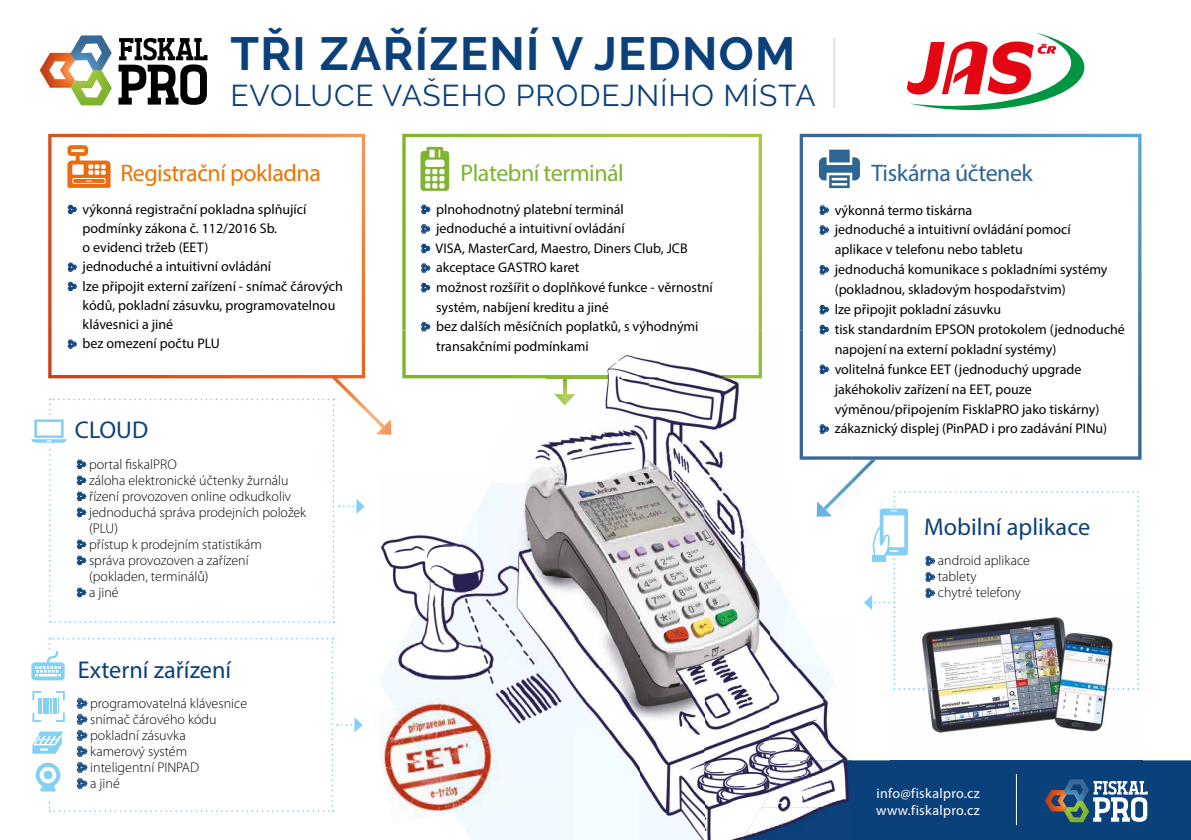
<style>
.page{position:relative;width:1191px;height:840px;background:#fff}
.page>*{position:absolute;margin:0;border:0;box-sizing:border-box;transform-origin:0 0}
.t1{font:700 46.4px "Raleway";letter-spacing:.03em;color:#0b417a}
.t2{font:30px "Raleway";letter-spacing:.03em;color:#0b417a}
.t3{font:24.4px "Myriad Pro";color:#0b417a}
.t4{font:24px "Myriad Pro";letter-spacing:-.02em;color:#ee7402}
.t5{font:24px "Myriad Pro";letter-spacing:-.02em;color:#7eb42f}
.t6{font:24px "Myriad Pro";letter-spacing:-.02em;color:#2d6594}
.t7{font:14px/19.8px "Myriad Pro";color:#000}
.t8{font:300 14px/16px "Myriad Pro";color:#000}
.t9{font:14px/16.8px "Myriad Pro";letter-spacing:.025em;color:#fff}
</style>
<div class="page">
<div style="left:852px;top:760px;width:339px;height:79px;background:#0b417a"></div>
<svg style="left:1045px;top:778px;width:102px;height:43px"></svg>
<img style="left:890px;top:689px;width:252px;height:73px">
<hr style="left:1016px;top:773px;width:1px;height:51px;background:#fff">
<svg style="left:40px;top:35px;width:72px;height:70px"></svg>
<svg style="left:118px;top:38px;width:89px;height:67px"></svg>
<svg style="left:402px;top:134px;width:360px;height:196px"></svg>
<svg style="left:420px;top:147px;width:29px;height:44px"></svg>
<svg style="left:852px;top:459px;width:24px;height:24px"></svg>
<svg style="left:799px;top:134px;width:342px;height:325px"></svg>
<svg style="left:819px;top:149px;width:41px;height:39px"></svg>
<div style="left:48px;top:134px;width:317px;height:244px;border:3px solid #fff"></div>
<svg style="left:67px;top:145px;width:44px;height:43px"></svg>
<hr style="left:833px;top:38px;width:2px;height:70px;background:#e2e2e2">
<img style="left:384px;top:378px;width:130px;height:167px">
<img style="left:514px;top:378px;width:135px;height:104px">
<img style="left:649px;top:378px;width:113px;height:104px">
<img style="left:384px;top:545px;width:37px;height:61px">
<img style="left:834px;top:746px;width:15px;height:14px">
<img style="left:769px;top:760px;width:83px;height:46px">
<img style="left:769px;top:806px;width:83px;height:33px">
<img style="left:607px;top:355px;width:83px;height:20px">
<img style="left:563px;top:378px;width:3px;height:16px">
<img style="left:554px;top:394px;width:21px;height:11px">
<img style="left:402px;top:330px;width:144px;height:48px">
<img style="left:546px;top:375px;width:113px;height:3px">
<img style="left:690px;top:330px;width:72px;height:48px">
<img style="left:830px;top:479px;width:22px;height:25px">
<img style="left:816px;top:501px;width:16px;height:15px">
<img style="left:799px;top:330px;width:53px;height:129px">
<img style="left:384px;top:419px;width:7px;height:15px">
<img style="left:457px;top:482px;width:247px;height:62px">
<img style="left:704px;top:482px;width:65px;height:357px">
<img style="left:421px;top:544px;width:218px;height:62px">
<img style="left:639px;top:544px;width:65px;height:295px">
<img style="left:769px;top:568px;width:58px;height:100px">
<img style="left:386px;top:606px;width:253px;height:62px">
<img style="left:379px;top:668px;width:260px;height:62px">
<img style="left:769px;top:668px;width:65px;height:124px">
<img style="left:574px;top:730px;width:65px;height:109px">
<svg style="left:68px;top:205px;width:9px;height:9px"></svg>
<svg style="left:68px;top:263px;width:9px;height:8px"></svg>
<svg style="left:68px;top:282px;width:9px;height:8px"></svg>
<svg style="left:68px;top:339px;width:9px;height:9px"></svg>
<svg style="left:421px;top:205px;width:9px;height:9px"></svg>
<svg style="left:421px;top:224px;width:9px;height:9px"></svg>
<svg style="left:421px;top:244px;width:9px;height:9px"></svg>
<svg style="left:421px;top:263px;width:9px;height:9px"></svg>
<svg style="left:421px;top:283px;width:9px;height:9px"></svg>
<svg style="left:421px;top:322px;width:9px;height:9px"></svg>
<svg style="left:819px;top:205px;width:10px;height:9px"></svg>
<svg style="left:819px;top:225px;width:10px;height:9px"></svg>
<svg style="left:819px;top:265px;width:10px;height:9px"></svg>
<svg style="left:819px;top:305px;width:10px;height:9px"></svg>
<svg style="left:819px;top:325px;width:10px;height:9px"></svg>
<svg style="left:819px;top:365px;width:10px;height:8px"></svg>
<svg style="left:819px;top:424px;width:10px;height:9px"></svg>
<svg style="left:31px;top:375px;width:353px;height:247px"></svg>
<svg style="left:31px;top:637px;width:332px;height:174px"></svg>
<svg style="left:864px;top:491px;width:275px;height:198px"></svg>
<img style="left:379px;top:707px;width:15px;height:52px">
<img style="left:383px;top:759px;width:72px;height:60px">
<img style="left:394px;top:698px;width:45px;height:61px">
<img style="left:439px;top:689px;width:55px;height:65px">
<img style="left:424px;top:754px;width:37px;height:57px">
<img style="left:450px;top:745px;width:55px;height:65px">
<svg style="left:907px;top:32px;width:177px;height:78px"></svg>
<h1 class="t1" style="left:230px;top:27px;width:566px">TŘI ZAŘÍZENÍ V JEDNOM</h1>
<h2 class="t2" style="left:230px;top:78px;width:587px">EVOLUCE VAŠEHO PRODEJNÍHO MÍSTA</h2>
<h3 class="t4" style="left:120px;top:158px;width:202px">Registrační pokladna</h3>
<h3 class="t5" style="left:460px;top:158px;width:165px">Platební terminál</h3>
<h3 class="t6" style="left:871px;top:158px;width:163px">Tiskárna účtenek</h3>
<p class="t7" style="left:83px;top:199px;width:262px;line-height:19.2px">výkonná registrační pokladna splňující podmínky zákona č. 112/2016 Sb.<br>o evidenci tržeb (EET)<br>jednoduché a intuitivní ovládání<br>lze připojit externí zařízení - snímač čárových kódů, pokladní zásuvku, programovatelnou klávesnici a jiné<br>bez omezení počtu PLU</p>
<p class="t7" style="left:435px;top:199px;width:279px">plnohodnotný platební terminál<br>jednoduché a intuitivní ovládání<br>VISA, MasterCard, Maestro, Diners Club, JCB akceptace GASTRO karet<br>možnost rozšířit o doplňkové funkce - věrnostní systém, nabíjení kreditu a jiné<br>bez dalších měsíčních poplatků, s výhodnými transakčními podmínkami</p>
<p class="t7" style="left:834px;top:199px;width:292px">výkonná termo tiskárna<br>jednoduché a intuitivní ovládání pomocí<br>aplikace v telefonu nebo tabletu<br>jednoduchá komunikace s pokladními systémy (pokladnou, skladovým hospodařstvim)<br>lze připojit pokladní zásuvku<br>tisk standardním EPSON protokolem (jednoduché napojení na externí pokladní systémy)<br>volitelná funkce EET (jednoduchý upgrade jakéhokoliv zařízení na EET, pouze výměnou/připojením FisklaPRO jako tiskárny) zákaznický displej (PinPAD i pro zadávání PINu)</p>
<p class="t8" style="left:89px;top:455px;width:219px">portal fiskalPRO<br>záloha elektronické účtenky žurnálu řízení provozoven online odkudkoliv jednoduchá správa prodejních položek (PLU)<br>přístup k prodejním statistikám<br>správa provozoven a zařízení (pokladen, terminálů)<br>a jiné</p>
<h3 class="t3" style="left:75px;top:415px;width:75px">CLOUD</h3>
<h3 class="t3" style="left:924px;top:511px;width:168px">Mobilní aplikace</h3>
<p class="t8" style="left:938px;top:552px;width:94px">android aplikace tablety<br>chytré telefony</p>
<h3 class="t3" style="left:78px;top:654px;width:155px">Externí zařízení</h3>
<p class="t8" style="left:90px;top:695px;width:158px">programovatelná klávesnice snímač čárového kódu pokladní zásuvka<br>kamerový systém inteligentní PINPAD<br>a jiné</p>
<p class="t9" style="left:876px;top:784px;width:105px">info@fiskalpro.cz www.fiskalpro.cz</p>
</div>
